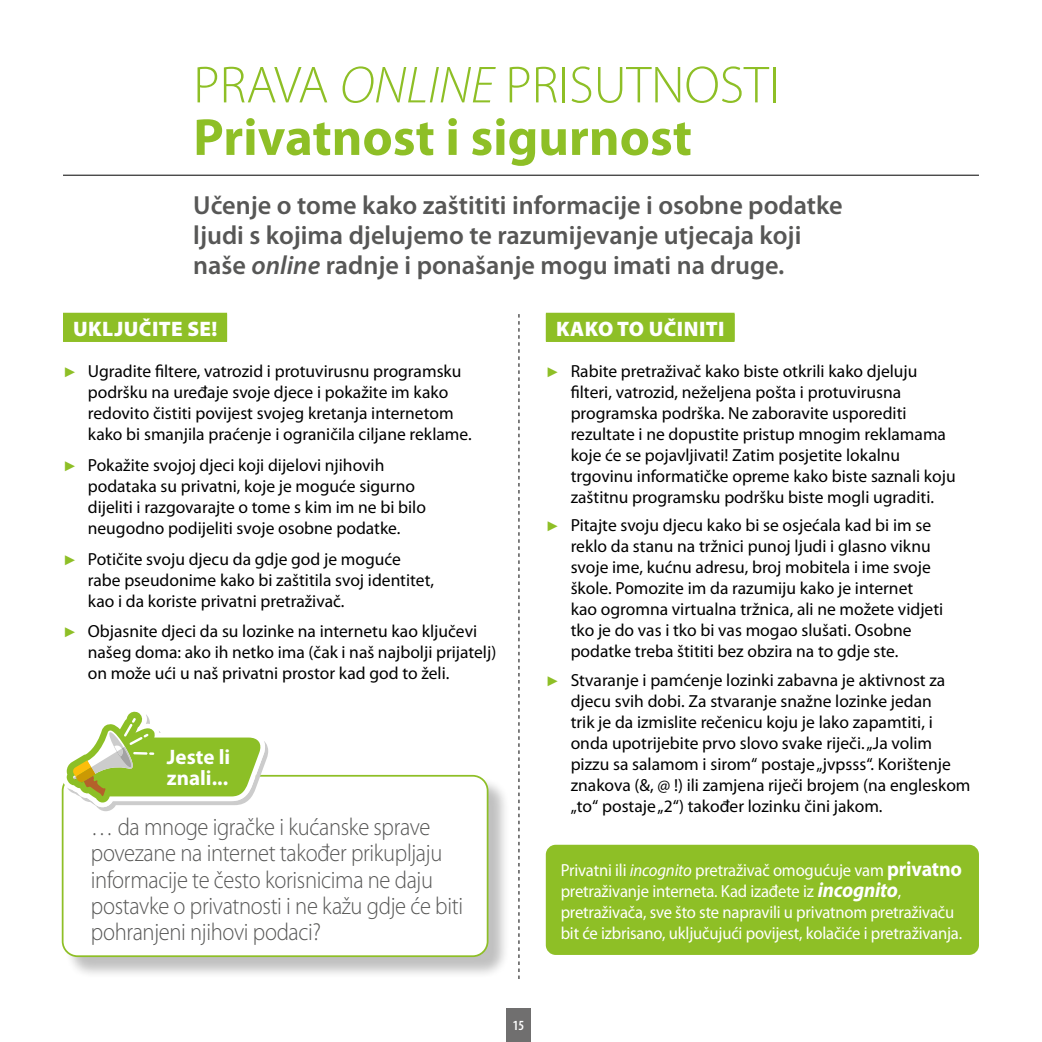
<style>
.page{position:relative;width:1042px;height:1042px;background:#fff}
.page>*{position:absolute;margin:0;border:0;box-sizing:border-box;transform-origin:0 0}
.t1{font:700 52.5px/52.5px "Myriad Pro";color:#8ebf26}
.t2{font:600 26.25px/29.8px "Myriad Pro";color:#575756}
.t3{font:300 24.5px/26.2px "Myriad Pro";letter-spacing:-.015em;color:#575756;scale:.92 1}
.t4{font:900 21px "Myriad Pro";letter-spacing:.02em;color:#fff}
.t5{font:700 21px/21px "Myriad Pro";color:#fff}
.t6{font:17.5px/21px "Myriad Pro";color:#000}
.t7{font:17.5px/21px "Myriad Pro";letter-spacing:-.01em;color:#fff;scale:.95 1}
.t8{font:600 condensed 14px "Myriad Pro";color:#fff}
.s1{font-weight:300}
.s2{font-weight:300;font-style:italic}
.s3{font-style:italic}
.s4{font-family:"Arial";font-size:14px;color:#8ebf26}
.s5{font-weight:700;font-size:21px}
.s6{font-weight:700;font-style:italic;font-size:21px}
</style>
<div class="page">
<div style="left:63px;top:313px;width:164px;height:28px;background:#8ebf26"></div>
<div style="left:63px;top:314px;width:164px;height:28px;background:#8ebf26"></div>
<div style="left:546px;top:313px;width:188px;height:28px;background:#8ebf26"></div>
<div style="left:546px;top:314px;width:188px;height:28px;background:#8ebf26"></div>
<hr style="left:63px;top:175px;width:916px;height:1px;background:#000">
<div style="left:546px;top:845px;width:433px;height:110px;background:#8ebf26;border-radius:10px"></div>
<svg style="left:518px;top:314px;width:1px;height:665px"></svg>
<div style="left:506px;top:1008px;width:25px;height:34px;background:#706f6f"></div>
<div style="left:64px;top:777px;width:446px;height:202px;background:#000;opacity:.25"></div>
<div style="left:63px;top:776px;width:424px;height:180px;background:#fff;border-radius:15px"></div>
<div style="left:62px;top:775px;width:426px;height:182px;border:2px solid #8ebf26;border-radius:15px"></div>
<svg style="left:62px;top:711px;width:206px;height:100px"></svg>
<h1 class="t1" style="left:193px;top:57px;width:588px"><span class="s1">PRAVA</span> <span class="s2">ONLINE</span> <span class="s1">PRISUTNOSTI<br></span>Privatnost i sigurnost</h1>
<h2 class="t2" style="left:193px;top:190px;width:651px">Učenje o tome kako zaštititi informacije i osobne podatke ljudi s kojima djelujemo te razumijevanje utjecaja koji naše <span class="s3">online</span> radnje i ponašanje mogu imati na druge.</h2>
<p class="t4" style="left:73px;top:315px;width:146px">UKLJUČITE SE!</p>
<p class="t6" style="left:88px;top:360px;width:385px;text-indent:-25px"><span class="s4">►</span> Ugradite filtere, vatrozid i protuvirusnu programsku podršku na uređaje svoje djece i pokažite im kako redovito čistiti povijest svojeg kretanja internetom kako bi smanjila praćenje i ograničila ciljane reklame.</p>
<p class="t6" style="left:88px;top:454px;width:340px;text-indent:-25px"><span class="s4">►</span> Pokažite svojoj djeci koji dijelovi njihovih podataka su privatni, koje je moguće sigurno dijeliti i razgovarajte o tome s kim im ne bi bilo neugodno podijeliti svoje osobne podatke.</p>
<p class="t6" style="left:88px;top:548px;width:348px;text-indent:-25px"><span class="s4">►</span> Potičite svoju djecu da gdje god je moguće rabe pseudonime kako bi zaštitila svoj identitet, kao i da koriste privatni pretraživač.</p>
<p class="t6" style="left:88px;top:621px;width:410px;text-indent:-25px"><span class="s4">►</span> Objasnite djeci da su lozinke na internetu kao ključevi našeg doma: ako ih netko ima (čak i naš najbolji prijatelj) on može ući u naš privatni prostor kad god to želi.</p>
<p class="t5" style="left:167px;top:746px;width:65px">Jeste li znali...</p>
<h3 class="t3" style="left:91px;top:813px;width:406px">… da mnoge igračke i kućanske sprave povezane na internet također prikupljaju informacije te često korisnicima ne daju postavke o privatnosti i ne kažu gdje će biti pohranjeni njihovi podaci?</h3>
<p class="t4" style="left:556px;top:315px;width:170px">KAKO TO UČINITI</p>
<p class="t6" style="left:571px;top:360px;width:386px;text-indent:-25px"><span class="s4">►</span> Rabite pretraživač kako biste otkrili kako djeluju filteri, vatrozid, neželjena pošta i protuvirusna programska podrška. Ne zaboravite usporediti rezultate i ne dopustite pristup mnogim reklamama koje će se pojavljivati! Zatim posjetite lokalnu trgovinu informatičke opreme kako biste saznali koju zaštitnu programsku podršku biste mogli ugraditi.</p>
<p class="t6" style="left:571px;top:514px;width:374px;text-indent:-25px"><span class="s4">►</span> Pitajte svoju djecu kako bi se osjećala kad bi im se reklo da stanu na tržnici punoj ljudi i glasno viknu svoje ime, kućnu adresu, broj mobitela i ime svoje škole. Pomozite im da razumiju kako je internet kao ogromna virtualna tržnica, ali ne možete vidjeti tko je do vas i tko bi vas mogao slušati. Osobne podatke treba štititi bez obzira na to gdje ste.</p>
<p class="t6" style="left:571px;top:669px;width:401px;text-indent:-25px"><span class="s4">►</span> Stvaranje i pamćenje lozinki zabavna je aktivnost za djecu svih dobi. Za stvaranje snažne lozinke jedan<br>trik je da izmislite rečenicu koju je lako zapamtiti, i onda upotrijebite prvo slovo svake riječi. „Ja volim pizzu sa salamom i sirom“ postaje „jvpsss“. Korištenje znakova (&amp;, @ !) ili zamjena riječi brojem (na engleskom „to“ postaje „2“) također lozinku čini jakom.</p>
<p class="t7" style="left:561px;top:859px;width:424px">Privatni ili <span class="s3">incognito</span> pretraživač omogućuje vam <span class="s5">privatno </span>pretraživanje interneta. Kad izađete iz <span class="s6">incognito</span>, pretraživača, sve što ste napravili u privatnom pretraživaču bit će izbrisano, uključujući povijest, kolačiće i pretraživanja.</p>
<p class="t8" style="left:513px;top:1016px;width:13px">15</p>
</div>
